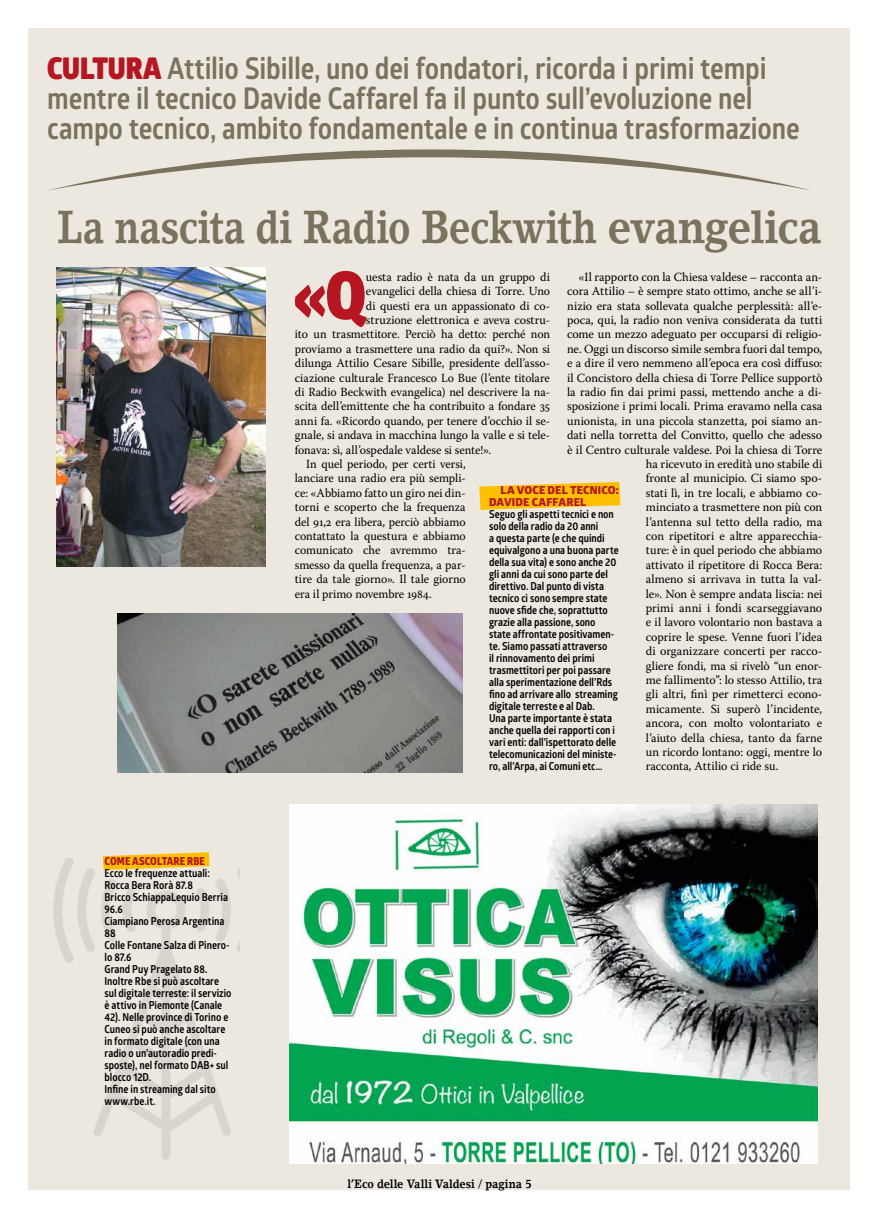
<style>
.page{position:relative;width:879px;height:1219px;background:#fff}
.page>*{position:absolute;margin:0;border:0;box-sizing:border-box;transform-origin:0 0}
.t1{font:900 65.2px "Glober";color:#b51621;scale:.88 1}
.t2{font:700 46px "Lino Letter Std";letter-spacing:-.015em;color:#79735d;scale:.8 1}
.t3{font:700 30px/30px "Glober";letter-spacing:-.005em;color:#79735d;scale:.88 1}
.t4{font:12.4px "Warnock Pro";color:#000}
.t5{font:12.4px "Warnock Pro";color:#000;scale:.96 1}
.t6{font:700 12px "Lino Letter Std";letter-spacing:-.005em;color:#000;scale:.88 1}
.t7{font:700 11px/12px "Glober";color:#000;scale:.88 1}
.t8{font:800 11px/12px "Glober";letter-spacing:.01em;color:#b51621}
.t9{font:800 11px "Glober";letter-spacing:.01em;color:#b51621;scale:.88 1}
.s1{font-weight:900;color:#b51621}
</style>
<div class="page">
<div style="left:29px;top:28px;width:821px;height:1162px;background:#ece8e0"></div>
<svg style="left:103px;top:852px;width:107px;height:18px"></svg>
<img style="left:289px;top:804px;width:528px;height:360px">
<svg style="left:48px;top:149px;width:763px;height:42px"></svg>
<img style="left:57px;top:267px;width:208px;height:300px">
<img style="left:118px;top:614px;width:345px;height:158px">
<svg style="left:479px;top:482px;width:141px;height:28px;background:#f9c626"></svg>
<h3 class="t3" style="left:47px;top:52px;width:856px"><span class="s1">CULTURA</span> Attilio Sibille, uno dei fondatori, ricorda i primi tempi mentre il tecnico Davide Caffarel fa il punto sull’evoluzione nel campo tecnico, ambito fondamentale e in continua trasformazione</h3>
<h2 class="t2" style="left:57px;top:199px;width:957px">La nascita di Radio Beckwith evangelica</h2>
<p class="t9" style="left:105px;top:853px;width:116px">COME ASCOLTARE RBE</p>
<p class="t7" style="left:105px;top:867px;width:146px">Ecco le frequenze attuali:<br>Rocca Bera Rorà 87.8<br>Bricco SchiappaLequio Berria<br>96.6<br>Ciampiano Perosa Argentina<br>88<br>Colle Fontane Salza di Pinero&shy;lo 87.6<br>Grand Puy Pragelato 88.<br>Inoltre Rbe si può ascoltare sul digitale terreste: il servizio è attivo in Piemonte (Canale<br>42). Nelle province di Torino e<br>Cuneo si può anche ascoltare in formato digitale (con una radio o un’autoradio predi&shy;sposte), nel formato DAB+ sul blocco 12D.<br>Infine in streaming dal sito www.rbe.it.</p>
<h1 class="t1" style="left:293px;top:245px;width:84px">«Q</h1>
<p class="t5" style="left:366px;top:269px;width:193px">uesta radio è nata da un gruppo di</p>
<p class="t4" style="left:578px;top:269px;width:245px">«Il rapporto con la Chiesa valdese – racconta an-</p>
<p class="t4" style="left:567px;top:284px;width:257px">cora Attilio – è sempre stato ottimo, anche se all’i-</p>
<p class="t4" style="left:567px;top:298px;width:257px">nizio era stata sollevata qualche perplessità: all’e-</p>
<p class="t4" style="left:567px;top:312px;width:257px">poca, qui, la radio non veniva considerata da tutti</p>
<p class="t4" style="left:567px;top:327px;width:257px">come un mezzo adeguato per occuparsi di religio-</p>
<p class="t4" style="left:567px;top:341px;width:257px">ne. Oggi un discorso simile sembra fuori dal tempo,</p>
<p class="t4" style="left:567px;top:356px;width:257px">e a dire il vero nemmeno all’epoca era così diffuso:</p>
<p class="t4" style="left:567px;top:370px;width:257px">il Concistoro della chiesa di Torre Pellice supportò</p>
<p class="t4" style="left:567px;top:384px;width:257px">la radio fin dai primi passi, mettendo anche a di-</p>
<p class="t4" style="left:567px;top:399px;width:257px">sposizione i primi locali. Prima eravamo nella casa</p>
<p class="t4" style="left:567px;top:413px;width:257px">unionista, in una piccola stanzetta, poi siamo an-</p>
<p class="t4" style="left:567px;top:428px;width:257px">dati nella torretta del Convitto, quello che adesso</p>
<p class="t4" style="left:567px;top:442px;width:257px">è il Centro culturale valdese. Poi la chiesa di Torre</p>
<p class="t4" style="left:646px;top:456px;width:178px">ha ricevuto in eredità uno stabile di</p>
<p class="t4" style="left:646px;top:471px;width:178px">fronte al municipio. Ci siamo spo-</p>
<p class="t4" style="left:646px;top:485px;width:178px">stati lì, in tre locali, e abbiamo co-</p>
<p class="t4" style="left:646px;top:500px;width:178px">minciato a trasmettere non più con</p>
<p class="t4" style="left:646px;top:514px;width:178px">l’antenna sul tetto della radio, ma</p>
<p class="t4" style="left:646px;top:528px;width:178px">con ripetitori e altre apparecchia-</p>
<p class="t4" style="left:646px;top:543px;width:178px">ture: è in quel periodo che abbiamo</p>
<p class="t4" style="left:646px;top:557px;width:178px">attivato il ripetitore di Rocca Bera:</p>
<p class="t4" style="left:646px;top:572px;width:178px">almeno si arrivava in tutta la val-</p>
<p class="t4" style="left:646px;top:586px;width:178px">le». Non è sempre andata liscia: nei</p>
<p class="t4" style="left:646px;top:600px;width:178px">primi anni i fondi scarseggiavano</p>
<p class="t4" style="left:646px;top:615px;width:178px">e il lavoro volontario non bastava a</p>
<p class="t4" style="left:646px;top:629px;width:178px">coprire le spese. Venne fuori l’idea</p>
<p class="t4" style="left:646px;top:644px;width:178px">di organizzare concerti per racco-</p>
<p class="t4" style="left:646px;top:658px;width:178px">gliere fondi, ma si rivelò “un enor-</p>
<p class="t4" style="left:646px;top:672px;width:178px">me fallimento”: lo stesso Attilio, tra</p>
<p class="t4" style="left:646px;top:687px;width:178px">gli altri, finì per rimetterci econo-</p>
<p class="t4" style="left:646px;top:701px;width:178px">micamente. Si superò l’incidente,</p>
<p class="t4" style="left:646px;top:716px;width:178px">ancora, con molto volontariato e</p>
<p class="t4" style="left:646px;top:730px;width:178px">l’aiuto della chiesa, tanto da farne</p>
<p class="t4" style="left:646px;top:744px;width:178px">un ricordo lontano: oggi, mentre lo</p>
<p class="t4" style="left:646px;top:759px;width:134px">racconta, Attilio ci ride su.</p>
<p class="t5" style="left:366px;top:284px;width:193px">evangelici della chiesa di Torre. Uno</p>
<p class="t5" style="left:366px;top:298px;width:193px">di questi era un appassionato di co-</p>
<p class="t5" style="left:366px;top:312px;width:193px">struzione elettronica e aveva costru-</p>
<p class="t5" style="left:295px;top:327px;width:267px">ito un trasmettitore. Perciò ha detto: perché non</p>
<p class="t5" style="left:295px;top:341px;width:267px">proviamo a trasmettere una radio da qui?». Non si</p>
<p class="t5" style="left:295px;top:356px;width:267px">dilunga Attilio Cesare Sibille, presidente dell’asso-</p>
<p class="t5" style="left:295px;top:370px;width:267px">ciazione culturale Francesco Lo Bue (l’ente titolare</p>
<p class="t5" style="left:295px;top:384px;width:267px">di Radio Beckwith evangelica) nel descrivere la na-</p>
<p class="t5" style="left:295px;top:399px;width:267px">scita dell’emittente che ha contribuito a fondare 35</p>
<p class="t5" style="left:295px;top:413px;width:267px">anni fa. «Ricordo quando, per tenere d’occhio il se-</p>
<p class="t5" style="left:295px;top:428px;width:267px">gnale, si andava in macchina lungo la valle e si tele-</p>
<p class="t5" style="left:295px;top:442px;width:206px">fonava: sì, all’ospedale valdese si sente!».</p>
<p class="t5" style="left:306px;top:456px;width:168px">In quel periodo, per certi versi,</p>
<p class="t5" style="left:295px;top:471px;width:179px">lanciare una radio era più sempli-</p>
<p class="t5" style="left:295px;top:485px;width:179px">ce: «Abbiamo fatto un giro nei din-</p>
<p class="t5" style="left:295px;top:500px;width:179px">torni e scoperto che la frequenza</p>
<p class="t5" style="left:295px;top:514px;width:179px">del 91,2 era libera, perciò abbiamo</p>
<p class="t5" style="left:295px;top:528px;width:179px">contattato la questura e abbiamo</p>
<p class="t5" style="left:295px;top:543px;width:179px">comunicato che avremmo tra-</p>
<p class="t5" style="left:295px;top:557px;width:179px">smesso da quella frequenza, a par-</p>
<p class="t5" style="left:295px;top:572px;width:179px">tire da tale giorno». Il tale giorno</p>
<p class="t5" style="left:295px;top:586px;width:144px">era il primo novembre 1984.</p>
<p class="t8" style="left:489px;top:484px;width:131px;text-indent:11px">LA VOCE DEL TECNICO:<br>DAVIDE CAFFAREL</p>
<p class="t7" style="left:489px;top:508px;width:149px">Seguo gli aspetti tecnici e non solo della radio da 20 anni<br>a questa parte (e che quindi equivalgono a una buona parte della sua vita) e sono anche 20 gli anni da cui sono parte del direttivo. Dal punto di vista tecnico ci sono sempre state nuove sfide che, soprattutto grazie alla passione, sono state affrontate positivamen&shy;te. Siamo passati attraverso<br>il rinnovamento dei primi trasmettitori per poi passare alla sperimentazione dell’Rds fino ad arrivare allo streaming digitale terreste e al Dab.<br>Una parte importante è stata anche quella dei rapporti con i vari enti: dall’ispettorato delle telecomunicazioni del ministe&shy;ro, all’Arpa, ai Comuni etc…</p>
<p class="t6" style="left:347px;top:1176px;width:211px">l’Eco delle Valli Valdesi / pagina 5</p>
</div>
